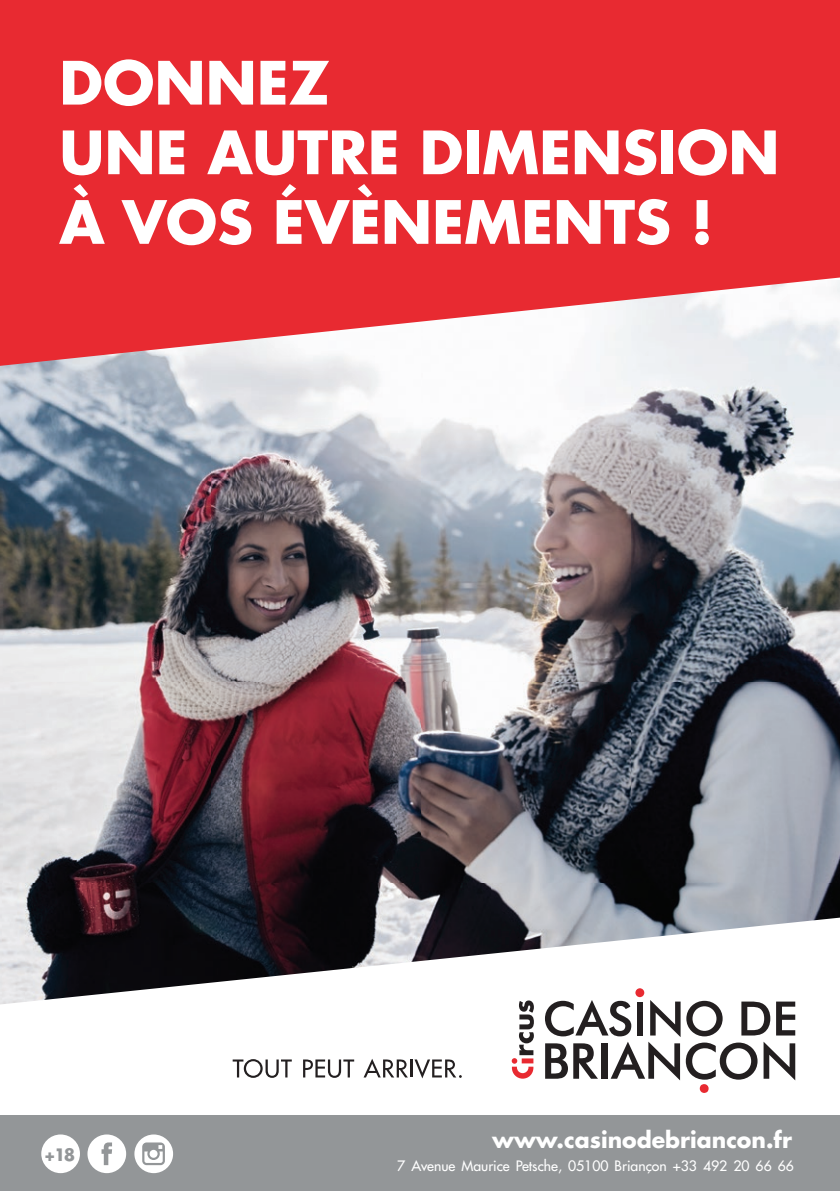
<style>
.page{position:relative;width:840px;height:1191px;background:#fff}
.page>*{position:absolute;margin:0;border:0;box-sizing:border-box;transform-origin:0 0}
.t1{font:700 58px/69.6px "Futura LT Pro";color:#fff}
.t2{font:700 22px "Futura LT Pro";color:#fff}
.t3{font:700 16.6px "Futura LT Pro";color:#939698}
.t4{font:500 14px "Futura LT Pro";color:#fff}
</style>
<div class="page">
<img style="left:0;top:366px;width:839px;height:551px">
<svg style="left:0;top:0;width:839px;height:366px;background:#e94248"></svg>
<svg style="left:0;top:917px;width:839px;height:164px"></svg>
<svg style="left:511px;top:1000px;width:22px;height:78px"></svg>
<div style="left:635px;top:988px;width:9px;height:9px;background:#e82a31;border-radius:50%"></div>
<svg style="left:544px;top:1000px;width:250px;height:93px"></svg>
<svg style="left:232px;top:1059px;width:59px;height:18px"></svg>
<svg style="left:303px;top:1059px;width:51px;height:18px"></svg>
<svg style="left:363px;top:1058px;width:98px;height:20px"></svg>
<div style="left:0;top:1114px;width:839px;height:77px;background:#939698"></div>
<div style="left:41px;top:1134px;width:39px;height:39px;background:#fff;border-radius:50%"></div>
<svg style="left:87px;top:1134px;width:39px;height:39px"></svg>
<svg style="left:134px;top:1134px;width:39px;height:39px"></svg>
<h1 class="t1" style="left:59px;top:46px;width:721px">DONNEZ<br>UNE AUTRE DIMENSION<br>À VOS ÉVÈNEMENTS !</h1>
<p class="t3" style="left:44px;top:1141px;width:32px">+18</p>
<h2 class="t2" style="left:492px;top:1122px;width:301px">www.casinodebriancon.fr</h2>
<p class="t4" style="left:397px;top:1155px;width:398px">7 Avenue Maurice Petsche, 05100 Briançon +33 492 20 66 66</p>
</div>
